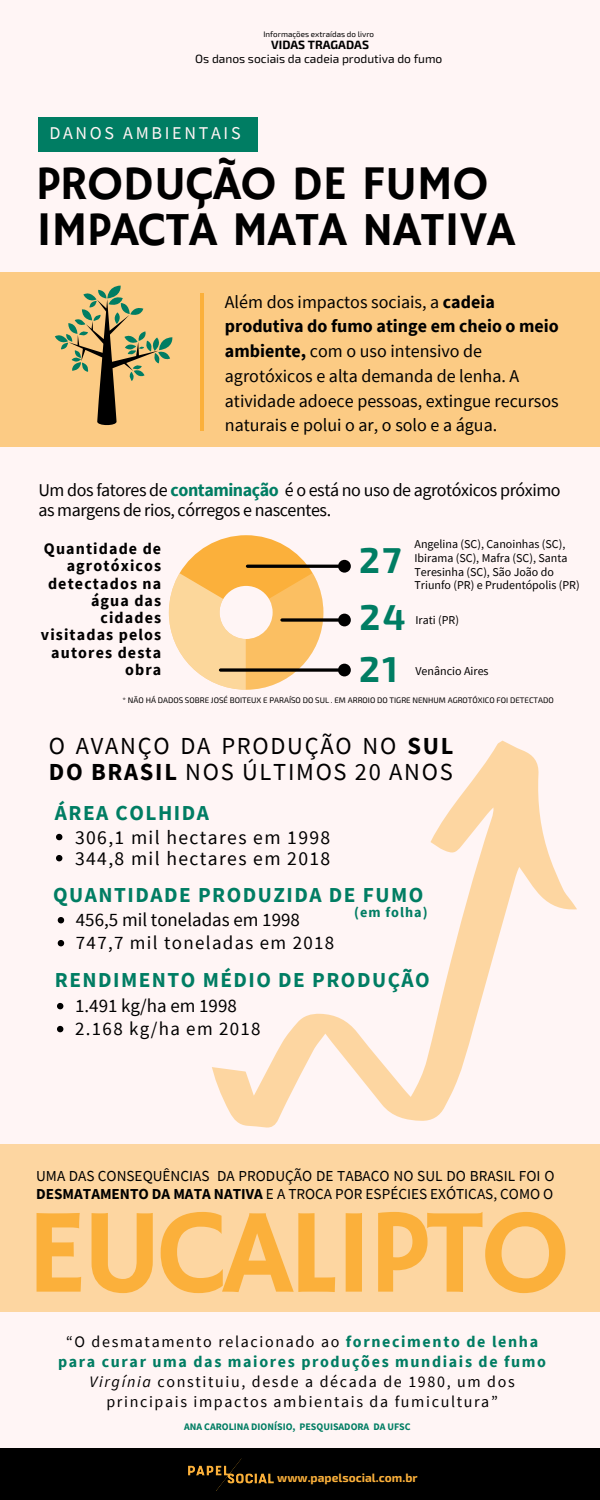
<style>
.page{position:relative;width:600px;height:1500px;background:#fff5f5}
.page>*{position:absolute;margin:0;border:0;box-sizing:border-box;transform-origin:0 0}
.t1{font:120.5px "Hammersmith One";letter-spacing:-.04em;color:#fbb03b}
.t2{font:48.2px/45.6px "Hammersmith One";letter-spacing:-.01em;color:#000}
.t3{font:700 36px/56.5px "Exo 2";color:#007d63}
.t4{font:24.4px/26.5px "Source Sans Pro";letter-spacing:.07em;color:#000}
.t5{font:700 21.3px "Source Sans Pro";letter-spacing:.07em;color:#007d63}
.t6{font:19.6px/21.1px "Source Sans Pro";letter-spacing:.07em;color:#000}
.t7{font:18.9px/23px "Source Sans Pro";letter-spacing:.035em;color:#000}
.t8{font:18px/24.8px "Source Sans Pro";color:#000}
.t9{font:18px/19.8px "Source Sans Pro";letter-spacing:-.025em;color:#000}
.t10{font:18px "Source Sans Pro";letter-spacing:.15em;color:#fff5f5}
.t11{font:16px/20.2px "Source Sans Pro";letter-spacing:.1em;color:#000;text-align:center}
.t12{font:700 16px/17.2px "Source Sans Pro";letter-spacing:.07em;color:#000;text-align:right}
.t13{font:15.2px/18.4px "Source Sans Pro";color:#000}
.t14{font:700 14.2px "Source Sans Pro";letter-spacing:.07em;color:#007d63}
.t15{font:12px/13.6px "Source Sans Pro";color:#000}
.t16{font:12px "Exo 2";color:#000}
.t17{font:700 12px "Exo 2";color:#fbb03b}
.t18{font:700 12px "Exo 2";color:#000}
.t19{font:700 10px "Source Sans Pro";color:#007d63}
.t20{font:8px "Exo 2";color:#000}
.s1{font-weight:700}
.s2{font-weight:700;color:#007d63}
.s3{font-style:italic}
</style>
<div class="page">
<div style="left:0;top:272px;width:600px;height:175px;background:#fccb84"></div>
<div style="left:0;top:1145px;width:600px;height:167px;background:#fdd6a1"></div>
<div style="left:38px;top:117px;width:220px;height:34px;background:#007d63"></div>
<svg style="left:213px;top:741px;width:364px;height:387px"></svg>
<svg style="left:212px;top:937px;width:51px;height:135px"></svg>
<hr style="left:200px;top:293px;width:3px;height:137px;background:#fbb03b">
<svg style="left:55px;top:286px;width:117px;height:139px"></svg>
<svg style="left:169px;top:535px;width:182px;height:155px"></svg>
<svg style="left:56px;top:834px;width:6px;height:6px"></svg>
<svg style="left:56px;top:855px;width:6px;height:6px"></svg>
<svg style="left:58px;top:917px;width:6px;height:6px"></svg>
<svg style="left:58px;top:940px;width:6px;height:6px"></svg>
<svg style="left:57px;top:1003px;width:6px;height:6px"></svg>
<svg style="left:57px;top:1026px;width:6px;height:6px"></svg>
<div style="left:0;top:1448px;width:600px;height:52px;background:#000"></div>
<img style="left:188px;top:1458px;width:86px;height:33px">
<p class="t20" style="left:264px;top:29px;width:112px">Informações extraídas do livro</p>
<p class="t18" style="left:271px;top:37px;width:99px">VIDAS TRAGADAS</p>
<p class="t16" style="left:195px;top:51px;width:249px">Os danos sociais da cadeia produtiva do fumo</p>
<p class="t10" style="left:49px;top:122px;width:193px">DANOS AMBIENTAIS</p>
<h2 class="t2" style="left:36px;top:163px;width:481px">PRODUÇÃO DE FUMO<br>IMPACTA MATA NATIVA</h2>
<p class="t8" style="left:225px;top:289px;width:336px">Além dos impactos sociais, a <span class="s1">cadeia produtiva do fumo atinge em cheio o meio ambiente,</span> com o uso intensivo de agrotóxicos e alta demanda de lenha. A atividade adoece pessoas, extingue recursos naturais e polui o ar, o solo e a água.</p>
<p class="t9" style="left:38px;top:480px;width:524px">Um dos fatores de <span class="s2">contaminação</span> é o está no uso de agrotóxicos próximo as margens de rios, córregos e nascentes.</p>
<p class="t15" style="left:415px;top:537px;width:167px">Angelina (SC), Canoinhas (SC),<br>Ibirama (SC), Mafra (SC), Santa<br>Teresinha (SC), São João do<br>Triunfo (PR) e Prudentópolis (PR)</p>
<p class="t15" style="left:415px;top:613px;width:45px">Irati (PR)</p>
<p class="t15" style="left:415px;top:664px;width:75px">Venâncio Aires</p>
<p class="t20" style="left:123px;top:695px;width:433px">* NÃO HÁ DADOS SOBRE JOSÉ BOITEUX E PARAÍSO DO SUL . EM ARROIO DO TIGRE NENHUM AGROTÓXICO FOI DETECTADO</p>
<p class="t12" style="left:41px;top:540px;width:122px">Quantidade de agrotóxicos detectados na água das cidades visitadas pelos autores desta obra</p>
<h3 class="t3" style="left:359px;top:530px;width:48px">27<br>24</h3>
<h3 class="t3" style="left:359px;top:639px;width:40px">21</h3>
<h3 class="t4" style="left:49px;top:732px;width:406px">O AVANÇO DA PRODUÇÃO NO <span class="s1">SUL<br>DO BRASIL</span> NOS ÚLTIMOS 20 ANOS</h3>
<p class="t5" style="left:55px;top:799px;width:156px">ÁREA COLHIDA</p>
<p class="t6" style="left:75px;top:826px;width:257px">306,1 mil hectares em 1998<br>344,8 mil hectares em 2018</p>
<p class="t5" style="left:53px;top:881px;width:372px">QUANTIDADE PRODUZIDA DE FUMO</p>
<p class="t14" style="left:354px;top:903px;width:75px">(em folha)</p>
<p class="t7" style="left:76px;top:908px;width:260px">456,5 mil toneladas em 1998<br>747,7 mil toneladas em 2018</p>
<p class="t5" style="left:55px;top:966px;width:377px">RENDIMENTO MÉDIO DE PRODUÇÃO</p>
<p class="t7" style="left:75px;top:994px;width:187px">1.491 kg/ha em 1998<br>2.168 kg/ha em 2018</p>
<p class="t13" style="left:36px;top:1166px;width:520px">UMA DAS CONSEQUÊNCIAS DA PRODUÇÃO DE TABACO NO SUL DO BRASIL FOI O<br><span class="s1">DESMATAMENTO DA MATA NATIVA</span> E A TROCA POR ESPÉCIES EXÓTICAS, COMO O</p>
<h1 class="t1" style="left:26px;top:1183px;width:546px">EUCALIPTO</h1>
<p class="t11" style="left:58px;top:1331px;width:490px">“O desmatamento relacionado ao <span class="s2">fornecimento de lenha para curar uma das maiores produções mundiais de fumo </span><span class="s3">Virgínia</span> constituiu, desde a década de 1980, um dos principais impactos ambientais da fumicultura”</p>
<p class="t19" style="left:184px;top:1420px;width:228px">ANA CAROLINA DIONÍSIO, PESQUISADORA DA UFSC</p>
<p class="t17" style="left:277px;top:1470px;width:142px">www.papelsocial.com.br</p>
</div>
